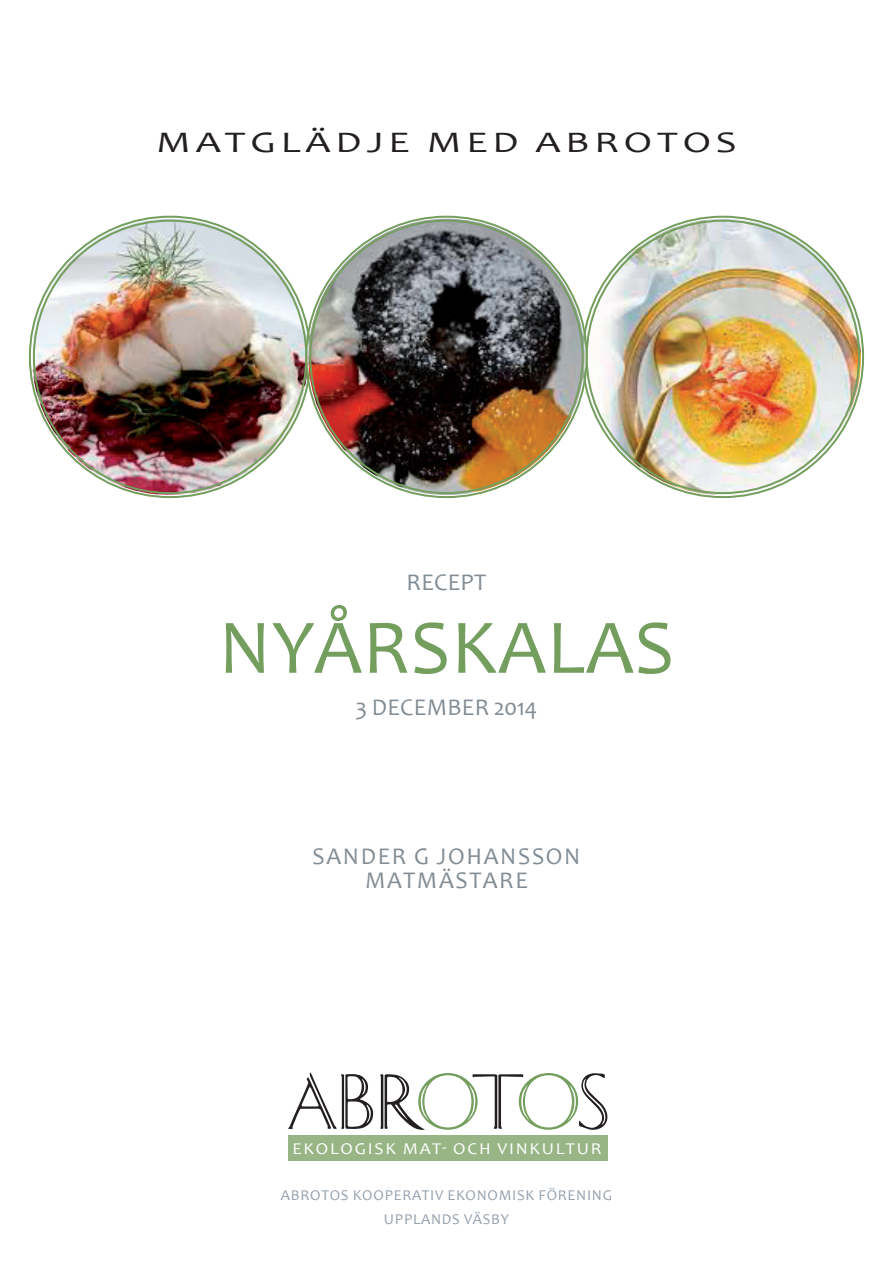
<style>
.page{position:relative;width:893px;height:1263px;background:#fff}
.page>*{position:absolute;margin:0;border:0;box-sizing:border-box;transform-origin:0 0}
.t1{font:78px "Candara";letter-spacing:.01em;color:#739e5e}
.t2{font:77.7px "Caesar";letter-spacing:-.07em;color:#231f20}
.t3{font:30px "Candara";letter-spacing:.12em;color:#231f20;scale:1.36 1}
.t4{font:24px "Candara";letter-spacing:.07em;color:#818c94}
.t5{font:24px "Candara";letter-spacing:.015em;color:#818c94}
.t6{font:16.5px "Candara";letter-spacing:.1em;color:#fff;scale:1.08 1}
.t7{font:15px/24px "Candara";letter-spacing:.05em;color:#94a1ae}
.s1{color:#739e5e}
</style>
<div class="page">
<div style="left:288px;top:1135px;width:319px;height:26px;background:#97b585"></div>
<img style="left:32px;top:219px;width:276px;height:276px;border-radius:138px">
<img style="left:585px;top:219px;width:276px;height:276px;border-radius:138px">
<img style="left:308px;top:219px;width:277px;height:276px;border-radius:138px">
<h3 class="t3" style="left:156px;top:123px;width:247px">MATGLÄDJE MED</h3>
<h3 class="t3" style="left:536px;top:123px;width:149px">ABROTOS</h3>
<h3 class="t4" style="left:407px;top:567px;width:81px">RECEPT</h3>
<h1 class="t1" style="left:219px;top:598px;width:450px">NYÅRS KALAS</h1>
<h3 class="t5" style="left:356px;top:692px;width:183px">3 DECEMB ER 2014</h3>
<h3 class="t4" style="left:313px;top:841px;width:221px">SANDER G JOHANSSO</h3>
<h3 class="t4" style="left:564px;top:841px;width:18px">N</h3>
<h3 class="t4" style="left:365px;top:865px;width:164px">MATMÄSTAR E</h3>
<h2 class="t2" style="left:288px;top:1062px;width:324px">ABR<span class="s1">O</span>T<span class="s1">O</span>S</h2>
<p class="t6" style="left:292px;top:1138px;width:288px">EKOLOGISK MAT- OCH VINKULTUR</p>
<p class="t7" style="left:384px;top:1183px;width:230px;text-indent:10px">ERATIV EKONOM ISK FÖRENING<br>UPPLAND</p>
<p class="t7" style="left:281px;top:1183px;width:83px">ABROTOS KOOP</p>
<p class="t7" style="left:452px;top:1207px;width:58px">S VÄSBY</p>
</div>
